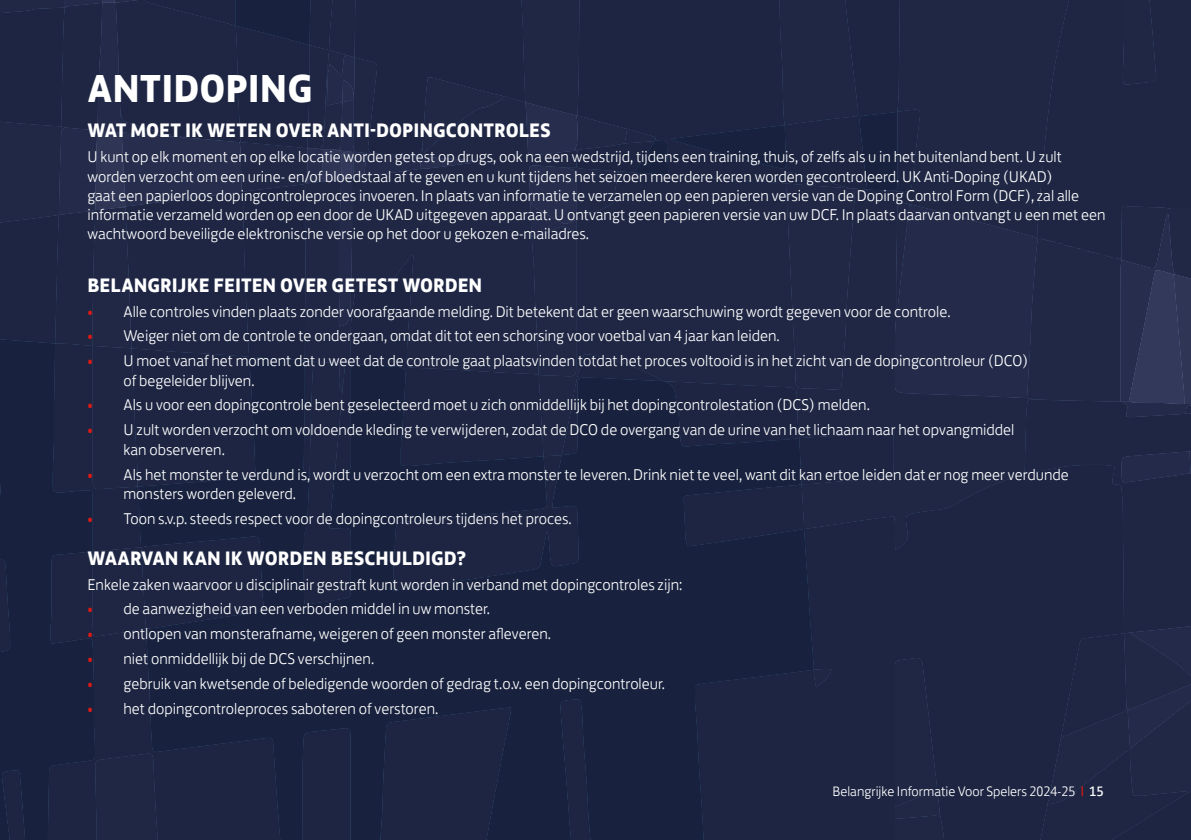
<style>
.page{position:relative;width:1191px;height:840px;background:#fff}
.page>*{position:absolute;margin:0;border:0;box-sizing:border-box;transform-origin:0 0}
.t1{font:700 40px "FS Jack";color:#fff}
.t2{font:700 20px "FS Jack";color:#fff}
.t3{font:300 16px/19.2px "FS Jack";color:#fff}
.t4{font:300 14px "FS Jack";color:#fff}
.s1{color:#da1a15}
.s2{font-weight:400;color:#da1a15}
.s3{font-weight:400}
</style>
<div class="page">
<div style="left:1px;top:0;width:1190px;height:839px;background:#1d2542"></div>
<img style="left:0;top:0;width:1px;height:839px">
<h1 class="t1" style="left:87px;top:55px;width:227px">ANTIDOPING</h1>
<p class="t2" style="left:87px;top:114px;width:465px">WAT MOET IK WETEN OVER ANTI-DOPINGCONTROLES</p>
<p class="t3" style="left:87px;top:146px;width:1019px">U kunt op elk moment en op elke locatie worden getest op drugs, ook na een wedstrijd, tijdens een training, thuis, of zelfs als u in het buitenland bent. U zult worden verzocht om een urine- en/of bloedstaal af te geven en u kunt tijdens het seizoen meerdere keren worden gecontroleerd. UK Anti-Doping (UKAD)<br>gaat een papierloos dopingcontroleproces invoeren. In plaats van informatie te verzamelen op een papieren versie van de Doping Control Form (DCF), zal alle informatie verzameld worden op een door de UKAD uitgegeven apparaat. U ontvangt geen papieren versie van uw DCF. In plaats daarvan ontvangt u een met een wachtwoord beveiligde elektronische versie op het door u gekozen e-mailadres.</p>
<p class="t2" style="left:87px;top:268px;width:396px">BELANGRIJKE FEITEN OVER GETEST WORDEN</p>
<p class="t3" style="left:87px;top:300px;width:864px"><span class="s1">•</span> Alle controles vinden plaats zonder voorafgaande melding. Dit betekent dat er geen waarschuwing wordt gegeven voor de controle.</p>
<p class="t3" style="left:87px;top:325px;width:694px"><span class="s1">•</span> Weiger niet om de controle te ondergaan, omdat dit tot een schorsing voor voetbal van 4 jaar kan leiden.</p>
<p class="t3" style="left:123px;top:349px;width:906px;text-indent:-36px"><span class="s1">•</span> U moet vanaf het moment dat u weet dat de controle gaat plaatsvinden totdat het proces voltooid is in het zicht van de dopingcontroleur (DCO) of begeleider blijven.</p>
<p class="t3" style="left:87px;top:393px;width:784px"><span class="s1">•</span> Als u voor een dopingcontrole bent geselecteerd moet u zich onmiddellijk bij het dopingcontrolestation (DCS) melden.</p>
<p class="t3" style="left:123px;top:418px;width:892px;text-indent:-36px"><span class="s1">•</span> U zult worden verzocht om voldoende kleding te verwijderen, zodat de DCO de overgang van de urine van het lichaam naar het opvangmiddel kan observeren.</p>
<p class="t3" style="left:123px;top:462px;width:946px;text-indent:-36px"><span class="s1">•</span> Als het monster te verdund is, wordt u verzocht om een extra monster te leveren. Drink niet te veel, want dit kan ertoe leiden dat er nog meer verdunde monsters worden geleverd.</p>
<p class="t3" style="left:87px;top:506px;width:486px"><span class="s1">•</span> Toon s.v.p. steeds respect voor de dopingcontroleurs tijdens het proces.</p>
<p class="t2" style="left:87px;top:540px;width:380px">WAARVAN KAN IK WORDEN BESCHULDIGD?</p>
<p class="t3" style="left:87px;top:572px;width:596px">Enkele zaken waarvoor u disciplinair gestraft kunt worden in verband met dopingcontroles zijn:</p>
<p class="t3" style="left:87px;top:597px;width:404px"><span class="s1">•</span> de aanwezigheid van een verboden middel in uw monster.</p>
<p class="t3" style="left:87px;top:622px;width:465px"><span class="s1">•</span> ontlopen van monsterafname, weigeren of geen monster afleveren.</p>
<p class="t3" style="left:87px;top:647px;width:288px"><span class="s1">•</span> niet onmiddellijk bij de DCS verschijnen.</p>
<p class="t3" style="left:87px;top:672px;width:579px"><span class="s1">•</span> gebruik van kwetsende of beledigende woorden of gedrag t.o.v. een dopingcontroleur.</p>
<p class="t3" style="left:87px;top:697px;width:352px"><span class="s1">•</span> het dopingcontroleproces saboteren of verstoren.</p>
<p class="t4" style="left:832px;top:779px;width:273px">Belangrijke Informatie Voor Spelers 2024-25 <span class="s2">|</span> <span class="s3">15</span></p>
</div>
